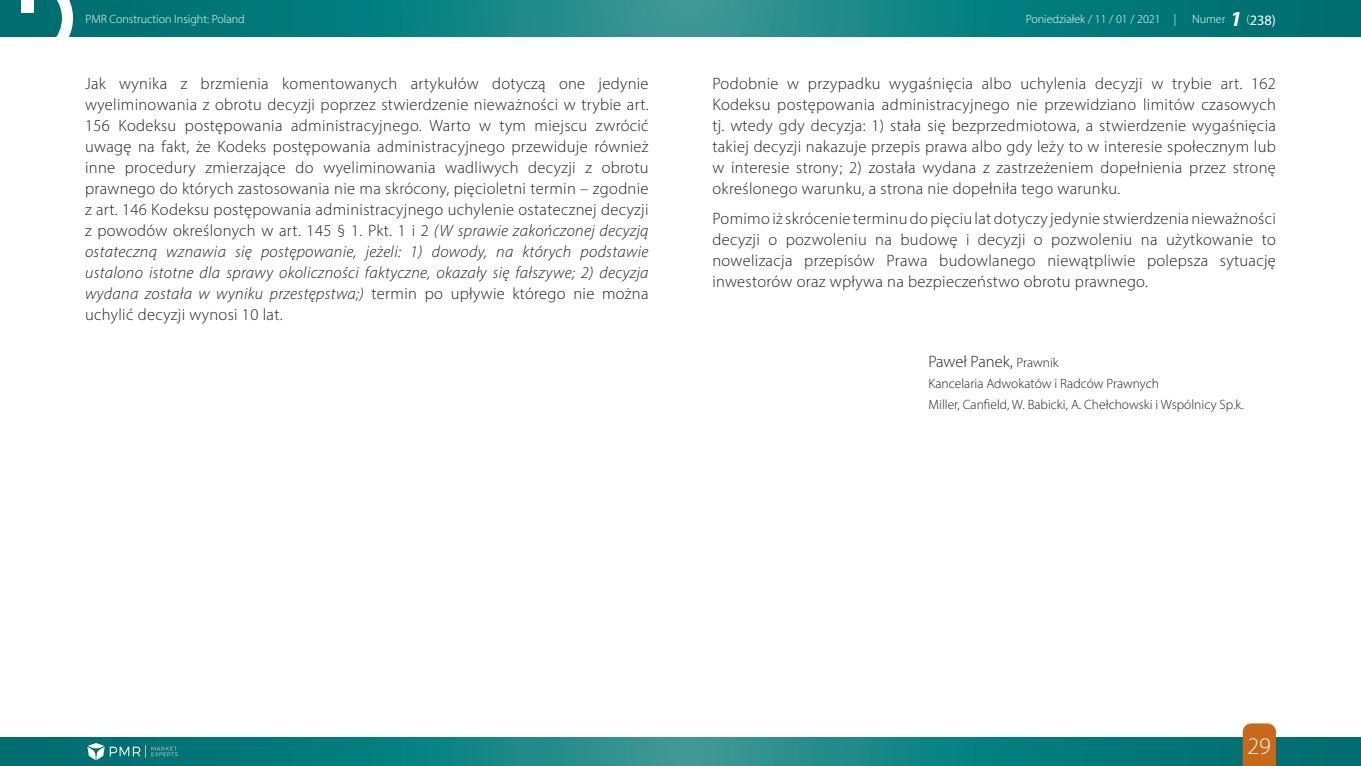
<style>
.page{position:relative;width:1361px;height:766px;background:#fff}
.page>*{position:absolute;margin:0;border:0;box-sizing:border-box;transform-origin:0 0}
.t1{font:300 24px "Myriad Pro";color:#fff}
.News_paragraph{font:300 16.5px/21px "Myriad Pro";letter-spacing:.02em;color:#231f20;text-align:justify}
.News_paragraph-2{font:300 16.5px "Myriad Pro";letter-spacing:-.005em;color:#231f20}
.News_paragraph-3{font:300 13.5px/21px "Myriad Pro";color:#231f20}
.t2{font:300 12px "Myriad Pro";color:#fff}
.s1{font-weight:700;font-style:italic;font-size:21.6px}
.s2{font-weight:400;font-size:14.4px}
.s3{font-style:italic}
.s4{font-size:13.5px}
</style>
<div class="page">
<svg style="left:73px;top:0;width:1288px;height:37px;background:#0f7f80"></svg>
<svg style="left:0;top:737px;width:1361px;height:28px;background:#0f8080"></svg>
<svg style="left:0;top:0;width:73px;height:37px"></svg>
<svg style="left:1242px;top:723px;width:34px;height:42px"></svg>
<svg style="left:87px;top:742px;width:91px;height:17px;background:#348d8f"></svg>
<p class="t2" style="left:85px;top:12px;width:161px">PMR Construction Insight: Poland</p>
<p class="t2" style="left:1025px;top:12px;width:152px">Poniedziałek / 11 / 01 / 2021 |</p>
<p class="t2" style="left:1192px;top:12px;width:85px">Numer <span class="s1">1</span> (<span class="s2">238)</span></p>
<p class="News_paragraph" style="left:85px;top:73px;width:565px">Jak wynika z brzmienia komentowanych artykułów dotyczą one jedynie wyeliminowania z obrotu decyzji poprzez stwierdzenie nieważności w trybie art.<br>156 Kodeksu postępowania administracyjnego. Warto w tym miejscu zwrócić uwagę na fakt, że Kodeks postępowania administracyjnego przewiduje również inne procedury zmierzające do wyeliminowania wadliwych decyzji z obrotu prawnego do których zastosowania nie ma skrócony, pięcioletni termin – zgodnie z art. 146 Kodeksu postępowania administracyjnego uchylenie ostatecznej decyzji z powodów określonych w art. 145 § 1. Pkt. 1 i 2 <span class="s3">(W sprawie zakończonej decyzją ostateczną wznawia się postępowanie, jeżeli: 1) dowody, na których podstawie ustalono istotne dla sprawy okoliczności faktyczne, okazały się fałszywe; 2) decyzja wydana została w wyniku przestępstwa;)</span> termin po upływie którego nie można uchylić decyzji wynosi 10 lat.</p>
<p class="News_paragraph" style="left:712px;top:73px;width:565px">Podobnie w przypadku wygaśnięcia albo uchylenia decyzji w trybie art. 162<br>Kodeksu postępowania administracyjnego nie przewidziano limitów czasowych tj. wtedy gdy decyzja: 1) stała się bezprzedmiotowa, a stwierdzenie wygaśnięcia takiej decyzji nakazuje przepis prawa albo gdy leży to w interesie społecznym lub w interesie strony; 2) została wydana z zastrzeżeniem dopełnienia przez stronę określonego warunku, a strona nie dopełniła tego warunku.</p>
<p class="News_paragraph" style="left:712px;top:207px;width:565px">Pomimo iż skrócenie terminu do pięciu lat dotyczy jedynie stwierdzenia nieważności decyzji o pozwoleniu na budowę i decyzji o pozwoleniu na użytkowanie to nowelizacja przepisów Prawa budowlanego niewątpliwie polepsza sytuację inwestorów oraz wpływa na bezpieczeństwo obrotu prawnego.</p>
<p class="News_paragraph-2" style="left:928px;top:351px;width:132px">Paweł Panek, <span class="s4">Prawnik</span></p>
<p class="News_paragraph-3" style="left:928px;top:373px;width:317px">Kancelaria Adwokatów i Radców Prawnych<br>Miller, Canfield, W. Babicki, A. Chełchowski i Wspólnicy Sp.k.</p>
<h1 class="t1" style="left:1247px;top:731px;width:25px">29</h1>
</div>
